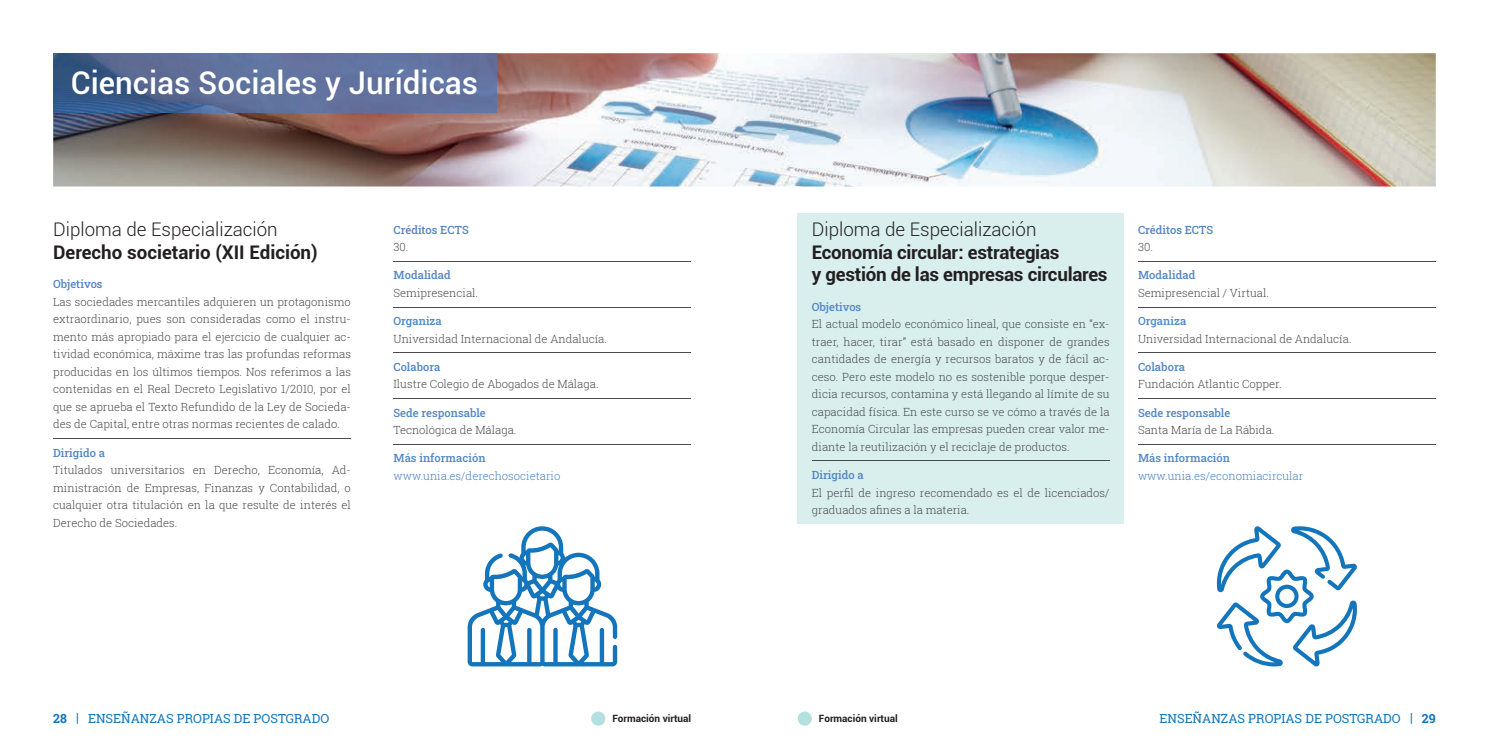
<style>
.page{position:relative;width:1489px;height:745px;background:#fff}
.page>*{position:absolute;margin:0;border:0;box-sizing:border-box;transform-origin:0 0}
.t1{font:500 31.25px "Roboto";color:#fff}
.t2{font:700 18.75px/22.5px "Roboto";letter-spacing:-.015em;color:#231f20}
.t3{font:300 18.75px "Roboto";color:#231f20}
.t4{font:12.5px "Roboto Slab";color:#1375bc}
.t5{font:300 11.25px/17.5px "Roboto Slab";color:#4b4c4d;text-align:justify}
.t6{font:500 11.25px "Roboto Slab";color:#5487c6}
.t7{font:300 11.25px "Roboto Slab";color:#4a83c4}
.t8{font:700 10px "Roboto";color:#231f20}
.s1{font-weight:700}
.s2{font-weight:500}
</style>
<div class="page">
<div style="left:591px;top:711px;width:14px;height:14px;background:#b5e0e0;border-radius:50%"></div>
<div style="left:797px;top:711px;width:14px;height:14px;background:#b5e0e0;border-radius:50%"></div>
<div style="left:797px;top:213px;width:326px;height:311px;background:#d9efee"></div>
<hr style="left:53px;top:438px;width:298px;height:1px;background:#4b4c4d">
<hr style="left:393px;top:261px;width:298px;height:1px;background:#4b4c4d">
<hr style="left:393px;top:307px;width:298px;height:1px;background:#4b4c4d">
<hr style="left:393px;top:352px;width:298px;height:1px;background:#4b4c4d">
<hr style="left:393px;top:398px;width:298px;height:1px;background:#4b4c4d">
<hr style="left:393px;top:443px;width:298px;height:1px;background:#4b4c4d">
<hr style="left:1137px;top:261px;width:298px;height:1px;background:#4b4c4d">
<hr style="left:1137px;top:307px;width:298px;height:1px;background:#4b4c4d">
<hr style="left:1137px;top:352px;width:298px;height:1px;background:#4b4c4d">
<hr style="left:1137px;top:398px;width:298px;height:1px;background:#4b4c4d">
<hr style="left:1137px;top:443px;width:298px;height:1px;background:#4b4c4d">
<hr style="left:811px;top:460px;width:298px;height:1px;background:#4b4c4d">
<img style="left:53px;top:53px;width:1382px;height:133px">
<img style="left:53px;top:53px;width:443px;height:59px">
<svg style="left:1216px;top:526px;width:141px;height:140px"></svg>
<svg style="left:467px;top:526px;width:150px;height:140px"></svg>
<h1 class="t1" style="left:71px;top:61px;width:409px">Ciencias Sociales y Jurídicas</h1>
<h2 class="t3" style="left:53px;top:216px;width:226px">Diploma de Especialización</h2>
<h2 class="t2" style="left:53px;top:240px;width:266px">Derecho societario (XII Edición)</h2>
<p class="t6" style="left:53px;top:276px;width:51px">Objetivos</p>
<p class="t5" style="left:53px;top:292px;width:299px">Las sociedades mercantiles adquieren un protagonismo extraordinario, pues son consideradas como el instru&shy;mento más apropiado para el ejercicio de cualquier ac&shy;tividad económica, máxime tras las profundas reformas producidas en los últimos tiempos. Nos referimos a las contenidas en el Real Decreto Legislativo 1/2010, por el que se aprueba el Texto Refundido de la Ley de Socieda&shy;des de Capital, entre otras normas recientes de calado.</p>
<p class="t6" style="left:53px;top:444px;width:53px">Dirigido a</p>
<p class="t5" style="left:53px;top:460px;width:299px">Titulados universitarios en Derecho, Economía, Ad&shy;ministración de Empresas, Finanzas y Contabilidad, o cualquier otra titulación en la que resulte de interés el Derecho de Sociedades.</p>
<p class="t6" style="left:393px;top:222px;width:77px">Créditos ECTS</p>
<p class="t5" style="left:393px;top:238px;width:16px">30.</p>
<p class="t6" style="left:393px;top:267px;width:59px">Modalidad</p>
<p class="t5" style="left:393px;top:284px;width:86px">Semipresencial.</p>
<p class="t6" style="left:393px;top:313px;width:50px">Organiza</p>
<p class="t5" style="left:393px;top:329px;width:215px">Universidad Internacional de Andalucía.</p>
<p class="t6" style="left:393px;top:359px;width:49px">Colabora</p>
<p class="t5" style="left:393px;top:375px;width:206px">Ilustre Colegio de Abogados de Málaga.</p>
<p class="t6" style="left:393px;top:404px;width:94px">Sede responsable</p>
<p class="t5" style="left:393px;top:420px;width:124px">Tecnológica de Málaga.</p>
<p class="t6" style="left:393px;top:450px;width:94px">Más información</p>
<p class="t7" style="left:393px;top:467px;width:168px">www.unia.es/derechosocietario</p>
<h2 class="t3" style="left:811px;top:216px;width:226px">Diploma de Especialización</h2>
<h2 class="t2" style="left:811px;top:240px;width:297px">Economía circular: estrategias<br>y gestión de las empresas circulares</h2>
<p class="t6" style="left:811px;top:299px;width:51px">Objetivos</p>
<p class="t5" style="left:811px;top:315px;width:299px">El actual modelo económico lineal, que consiste en “ex&shy;traer, hacer, tirar” está basado en disponer de grandes cantidades de energía y recursos baratos y de fácil ac&shy;ceso. Pero este modelo no es sostenible porque desper&shy;dicia recursos, contamina y está llegando al límite de su capacidad física. En este curso se ve cómo a través de la Economía Circular las empresas pueden crear valor me&shy;diante la reutilización y el reciclaje de productos.</p>
<p class="t6" style="left:811px;top:467px;width:53px">Dirigido a</p>
<p class="t5" style="left:811px;top:483px;width:299px">El perfil de ingreso recomendado es el de licenciados/ graduados afines a la materia.</p>
<p class="t6" style="left:1137px;top:222px;width:77px">Créditos ECTS</p>
<p class="t5" style="left:1137px;top:238px;width:16px">30.</p>
<p class="t6" style="left:1137px;top:267px;width:59px">Modalidad</p>
<p class="t5" style="left:1137px;top:284px;width:132px">Semipresencial / Virtual.</p>
<p class="t6" style="left:1137px;top:313px;width:50px">Organiza</p>
<p class="t5" style="left:1137px;top:329px;width:215px">Universidad Internacional de Andalucía.</p>
<p class="t6" style="left:1137px;top:359px;width:49px">Colabora</p>
<p class="t5" style="left:1137px;top:375px;width:145px">Fundación Atlantic Copper.</p>
<p class="t6" style="left:1137px;top:404px;width:94px">Sede responsable</p>
<p class="t5" style="left:1137px;top:420px;width:138px">Santa María de La Rábida.</p>
<p class="t6" style="left:1137px;top:450px;width:94px">Más información</p>
<p class="t7" style="left:1137px;top:467px;width:167px">www.unia.es/economiacircular</p>
<p class="t4" style="left:53px;top:709px;width:277px"><span class="s1">28</span> <span class="s2">|</span> ENSEÑANZAS PROPIAS DE POSTGRADO</p>
<p class="t8" style="left:612px;top:711px;width:80px">Formación virtual</p>
<p class="t8" style="left:819px;top:711px;width:80px">Formación virtual</p>
<p class="t4" style="left:1159px;top:709px;width:278px">ENSEÑANZAS PROPIAS DE POSTGRADO <span class="s2">|</span> <span class="s1">29</span></p>
</div>
